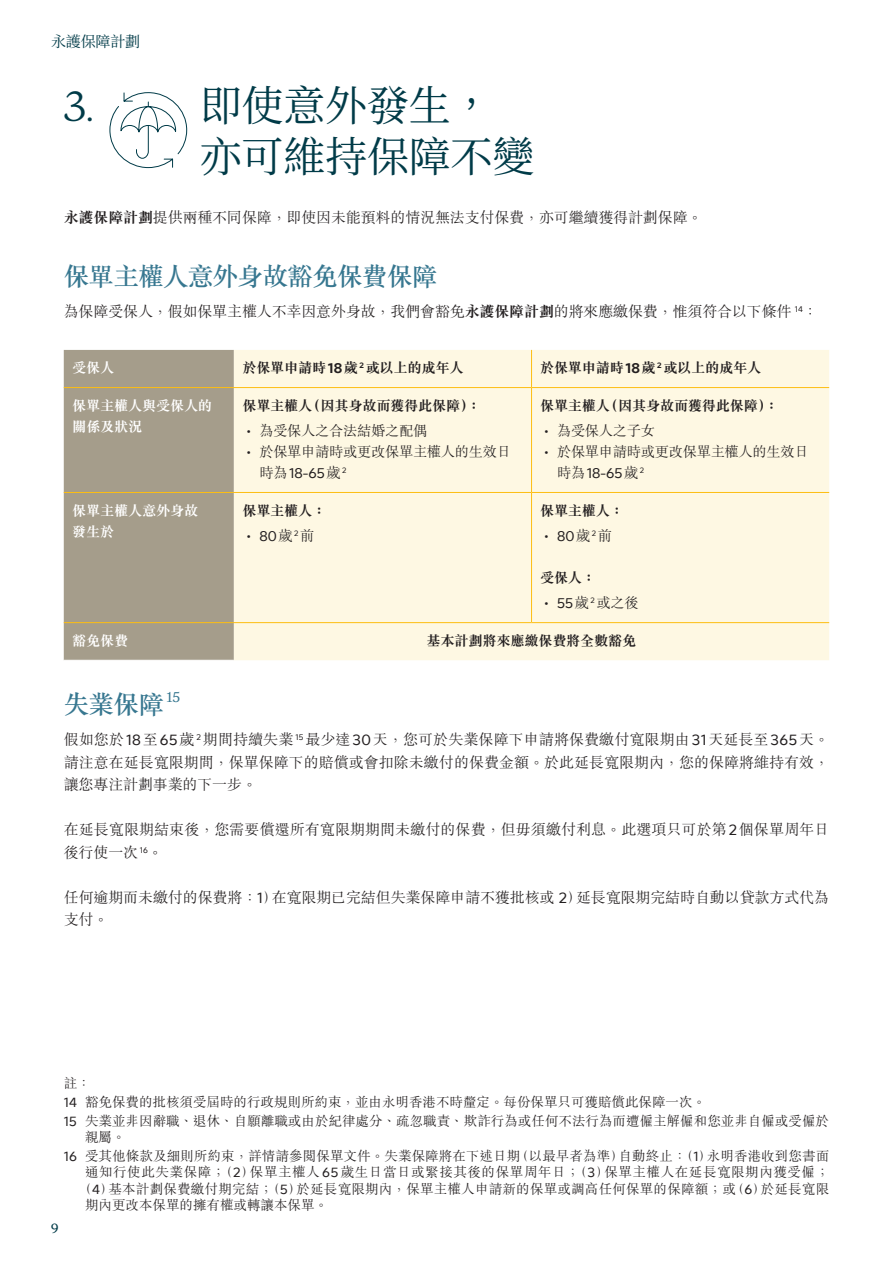
<style>
.page{position:relative;width:893px;height:1263px;background:#fff}
.page>*{position:absolute;margin:0;border:0;box-sizing:border-box;transform-origin:0 0}
.Heading_TC{font:42px/50.7px "Noto Serif CJ Ktc";letter-spacing:-.005em;color:#003b48}
.Heading_TC-2{font:42px "Sun Life New Display";color:#003b48}
.SubHead_TC1{font:500 25.5px "M Sung HK";letter-spacing:-.025em;color:#377790}
.Body_Text_TC{font:300 15px/22.5px "M Sung HK";letter-spacing:-.01em;color:#231f20}
.t1{font:15px "Noto Serif CJ Ktc";letter-spacing:-.01em;color:#003b48}
.t2{font:700 14.25px "M Sung HK";letter-spacing:-.02em;color:#231f20}
.t3{font:300 14.25px/21px "M Sung HK";letter-spacing:-.02em;color:#231f20}
.t4{font:700 14.25px/21px "M Sung HK";letter-spacing:-.02em;color:#fff}
.t5{font:14.25px "Sun Life New Text";color:#231f20}
.SubHead_TC1-2{font:700 14.1px "Sun Life New Display";color:#377790}
.Remark_TC{font:300 13.5px/16.5px "M Sung HK";letter-spacing:.01em;color:#231f20}
.Remark_TC-2{font:300 13.5px "M Sung HK";letter-spacing:.045em;color:#231f20}
.t6{font:700 13.2px "Sun Life New Display";color:#003b48}
.s1{font-weight:700}
.s2{font-family:"Sun Life New Text"}
.s3{font-family:"Sun Life New Text";font-weight:400}
.s4{font-family:"M Sung HK";font-weight:300}
</style>
<div class="page">
<svg style="left:109px;top:92px;width:78px;height:76px"></svg>
<div style="left:64px;top:350px;width:170px;height:310px;background:#a59d8b"></div>
<div style="left:234px;top:350px;width:595px;height:310px;background:#fef8e3"></div>
<hr style="left:531px;top:350px;width:1px;height:37px;background:#fdbe12">
<hr style="left:531px;top:388px;width:1px;height:104px;background:#fdbe12">
<hr style="left:531px;top:493px;width:1px;height:129px;background:#fdbe12">
<hr style="left:64px;top:387px;width:170px;height:1px;background:#fdbe12">
<hr style="left:234px;top:387px;width:297px;height:1px;background:#fdbe12">
<hr style="left:531px;top:387px;width:298px;height:1px;background:#fdbe12">
<hr style="left:64px;top:492px;width:170px;height:1px;background:#fdbe12">
<hr style="left:234px;top:492px;width:297px;height:1px;background:#fdbe12">
<hr style="left:531px;top:492px;width:298px;height:1px;background:#fdbe12">
<hr style="left:64px;top:622px;width:170px;height:1px;background:#fdbe12">
<hr style="left:234px;top:622px;width:297px;height:1px;background:#fdbe12">
<hr style="left:531px;top:622px;width:298px;height:1px;background:#fdbe12">
<p class="t1" style="left:51px;top:33px;width:91px">永護保障計劃</p>
<p class="Heading_TC-2" style="left:64px;top:78px;width:32px">3.</p>
<p class="Heading_TC" style="left:200px;top:81px;width:336px">即使意外發生，亦可維持保障不變</p>
<p class="Body_Text_TC" style="left:64px;top:206px;width:640px"><span class="s1">永護保障計劃</span>提供兩種不同保障，即使因未能預料的情況無法支付保費，亦可繼續獲得計劃保障。</p>
<p class="SubHead_TC1" style="left:64px;top:259px;width:375px">保單主權人意外身故豁免保費保障</p>
<p class="Body_Text_TC" style="left:64px;top:299px;width:755px">為保障受保人，假如保單主權人不幸因意外身故，我們會豁免<span class="s1">永護保障計劃</span>的將來應繳保費，惟須符合以下條件 <sup>14</sup>：</p>
<p class="t4" style="left:72px;top:357px;width:44px">受保人</p>
<p class="t2" style="left:242px;top:361px;width:223px">於保單申請時<span class="s2">18</span>歲 <sup>2</sup> 或以上的成年人</p>
<p class="t2" style="left:540px;top:361px;width:223px">於保單申請時<span class="s2">18</span>歲 <sup>2</sup> 或以上的成年人</p>
<p class="t4" style="left:72px;top:395px;width:141px">保單主權人與受保人的關係及狀況</p>
<p class="t2" style="left:242px;top:398px;width:240px">保單主權人（因其身故而獲得此保障）：</p>
<p class="t2" style="left:540px;top:398px;width:240px">保單主權人（因其身故而獲得此保障）：</p>
<p class="t3" style="left:544px;top:419px;width:112px"><span class="s3">•</span> 為受保人之子女</p>
<p class="t3" style="left:557px;top:440px;width:253px;text-indent:-13px"><span class="s3">•</span> 於保單申請時或更改保單主權人的生效日時為<span class="s3">18-65</span>歲 <sup>2</sup></p>
<p class="t3" style="left:247px;top:419px;width:182px"><span class="s3">•</span> 為受保人之合法結婚之配偶</p>
<p class="t3" style="left:259px;top:440px;width:253px;text-indent:-13px"><span class="s3">•</span> 於保單申請時或更改保單主權人的生效日時為<span class="s3">18-65</span>歲 <sup>2</sup></p>
<p class="t4" style="left:72px;top:499px;width:127px">保單主權人意外身故</p>
<p class="t4" style="left:72px;top:520px;width:44px">發生於</p>
<p class="t2" style="left:242px;top:503px;width:86px">保單主權人：</p>
<p class="t5" style="left:247px;top:526px;width:69px">• 80<span class="s4">歲</span><sup>2</sup><span class="s4">前</span></p>
<p class="t2" style="left:540px;top:503px;width:86px">保單主權人：</p>
<p class="t5" style="left:544px;top:526px;width:69px">• 80<span class="s4">歲</span><sup>2</sup><span class="s4">前</span></p>
<p class="t2" style="left:540px;top:570px;width:58px">受保人：</p>
<p class="t3" style="left:544px;top:591px;width:96px"><span class="s3">• 55</span>歲<sup>2</sup>或之後</p>
<p class="t4" style="left:72px;top:630px;width:58px">豁免保費</p>
<p class="t2" style="left:427px;top:633px;width:211px">基本計劃將來應繳保費將全數豁免</p>
<p class="SubHead_TC1" style="left:64px;top:687px;width:102px">失業保障</p>
<p class="SubHead_TC1-2" style="left:166px;top:687px;width:15px">15</p>
<p class="Body_Text_TC" style="left:64px;top:727px;width:767px;text-align:justify">假如您於<span class="s3">18</span>至<span class="s3">65</span>歲 <sup>2</sup> 期間持續失業 <sup>15</sup> 最少達<span class="s3">30</span>天，您可於失業保障下申請將保費繳付寬限期由<span class="s3">31</span>天延長至<span class="s3">365</span>天。請注意在延長寬限期間，保單保障下的賠償或會扣除未繳付的保費金額。於此延長寬限期內，您的保障將維持有效，讓您專注計劃事業的下一步。</p>
<p class="Body_Text_TC" style="left:64px;top:817px;width:767px">在延長寬限期結束後，您需要償還所有寬限期期間未繳付的保費，但毋須繳付利息。此選項只可於第<span class="s3">2</span>個保單周年日後行使一次 <sup>16</sup>。</p>
<p class="Body_Text_TC" style="left:64px;top:885px;width:767px">任何逾期而未繳付的保費將：<span class="s3">1</span>）在寬限期已完結但失業保障申請不獲批核或 <span class="s3">2</span>）延長寬限期完結時自動以貸款方式代為支付。</p>
<p class="Remark_TC" style="left:64px;top:1074px;width:28px">註：</p>
<p class="Remark_TC" style="left:64px;top:1093px;width:644px"><span class="s3">14</span> 豁免保費的批核須受屆時的行政規則所約束，並由永明香港不時釐定。每份保單只可獲賠償此保障一次。</p>
<p class="Remark_TC" style="left:85px;top:1111px;width:745px;text-indent:-21px"><span class="s3">15</span> 失業並非因辭職、退休、自願離職或由於紀律處分、疏忽職責、欺詐行為或任何不法行為而遭僱主解僱和您並非自僱或受僱於親屬。</p>
<p class="Remark_TC" style="left:64px;top:1147px;width:767px"><span class="s3">16</span> 受其他條款及細則所約束，詳情請參閱保單文件。失業保障將在下述日期（以最早者為準）自動終止：（<span class="s3">1</span>）永明香港收到您書面</p>
<p class="Remark_TC-2" style="left:85px;top:1163px;width:746px">通知行使此失業保障；（<span class="s3">2</span>）保單主權人 <span class="s3">65</span> 歲生日當日或緊接其後的保單周年日；（<span class="s3">3</span>）保單主權人在延長寬限期內獲受僱；</p>
<p class="Remark_TC" style="left:78px;top:1180px;width:752px">（<span class="s3">4</span>）基本計劃保費繳付期完結；（<span class="s3">5</span>）於延長寬限期內，保單主權人申請新的保單或調高任何保單的保障額；或（<span class="s3">6</span>）於延長寬限</p>
<p class="Remark_TC" style="left:85px;top:1196px;width:244px">期內更改本保單的擁有權或轉讓本保單。</p>
<p class="t6" style="left:51px;top:1220px;width:9px">9</p>
</div>
